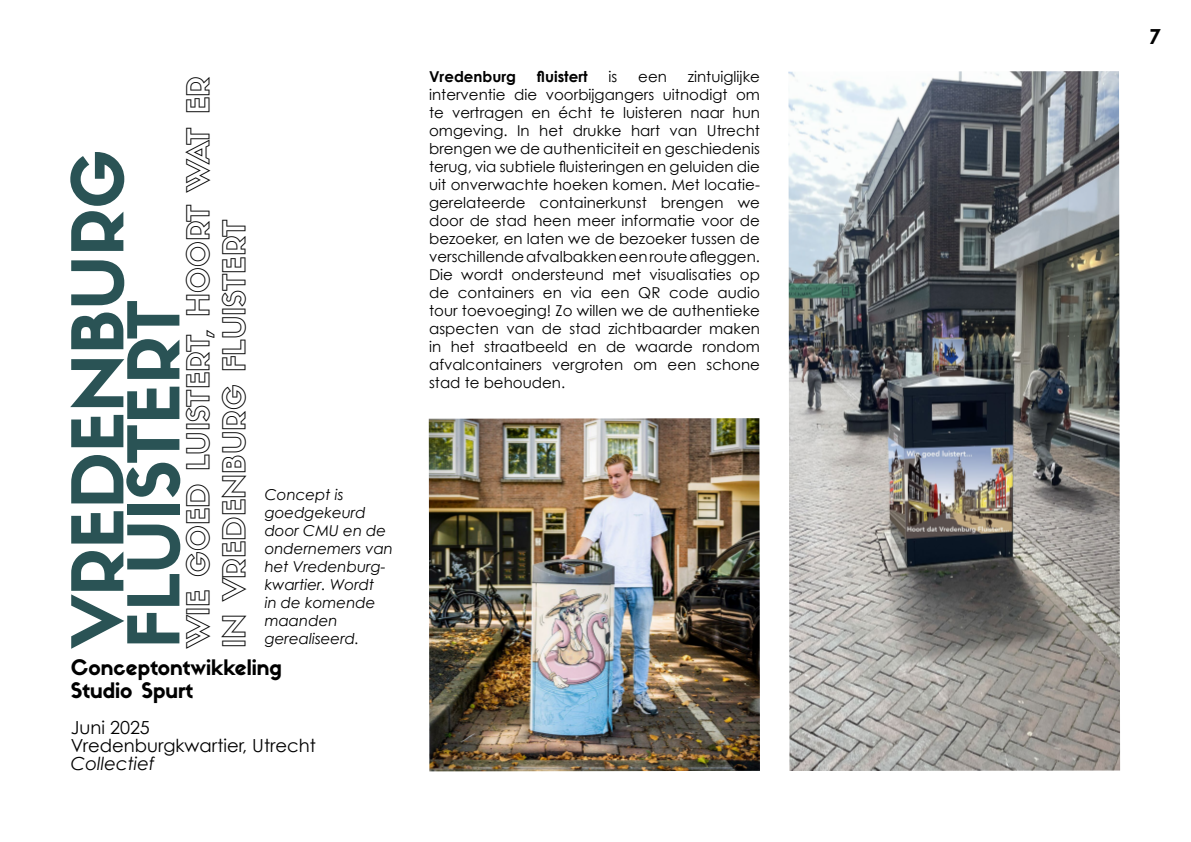
<style>
.page{position:relative;width:1191px;height:842px;background:#fff}
.page>*{position:absolute;margin:0;border:0;box-sizing:border-box;transform-origin:0 0}
.t1{font:70px/56px "Sifonn Basic";color:#2a5355}
.t2{font:30px/36px "Sifonn Basic Outline";color:#000}
.t3{font:21px/23px "Sifonn Basic";color:#000}
.t4{font:20px "Sifonn Basic";color:#000}
.t5{font:18px/18px "Century Gothic";color:#000}
.t6{font:italic 18px "Century Gothic";color:#000}
.t7{font:15px/18px "Century Gothic";color:#000;text-align:justify}
.t8{font:italic 15px/18px "Century Gothic";color:#000}
.t9{font:700 15px "Century Gothic";color:#000}
</style>
<div class="page">
<img style="left:429px;top:418px;width:331px;height:353px">
<img style="left:788px;top:71px;width:332px;height:700px">
<h2 class="t2" style="left:180px;top:648px;width:573px;rotate:-90deg">WIE GOED LUISTERT, HOORT WAT ER<br>IN VREDENBURG FLUISTERT</h2>
<p class="t9" style="left:429px;top:68px;width:89px">Vredenburg</p>
<p class="t9" style="left:537px;top:68px;width:52px">fluistert</p>
<p class="t7" style="left:608px;top:68px;width:10px">is</p>
<p class="t7" style="left:638px;top:68px;width:30px">een</p>
<p class="t7" style="left:429px;top:68px;width:332px;text-indent:259px">zintuiglijke interventie die voorbijgangers uitnodigt om te vertragen en écht te luisteren naar hun omgeving. In het drukke hart van Utrecht brengen we de authenticiteit en geschiedenis terug, via subtiele fluisteringen en geluiden die uit onverwachte hoeken komen. Met locatie&shy;gerelateerde containerkunst brengen we door de stad heen meer informatie voor de bezoeker, en laten we de bezoeker tussen de verschillende afvalbakken een route afleggen.<br>Die wordt ondersteund met visualisaties op de containers en via een QR code audio tour toevoeging! Zo willen we de authentieke aspecten van de stad zichtbaarder maken in het straatbeeld en de waarde rondom afvalcontainers vergroten om een schone stad te behouden.</p>
<h1 class="t1" style="left:70px;top:648px;width:500px;rotate:-90deg">VREDENBURG<br>FLUISTERT</h1>
<p class="t8" style="left:265px;top:486px;width:130px">Concept is goedgekeurd door CMU en de ondernemers van het Vredenburg&shy;kwartier. Wordt<br>in de komende maanden gerealiseerd.</p>
<h3 class="t3" style="left:71px;top:656px;width:213px">Conceptontwikkeling<br>Studio Spurt</h3>
<p class="t5" style="left:71px;top:719px;width:246px">Juni 2025<br>Vredenburgkwartier, Utrecht</p>
<p class="t6" style="left:71px;top:753px;width:86px">Collectief</p>
<h3 class="t4" style="left:1150px;top:23px;width:12px">7</h3>
</div>
